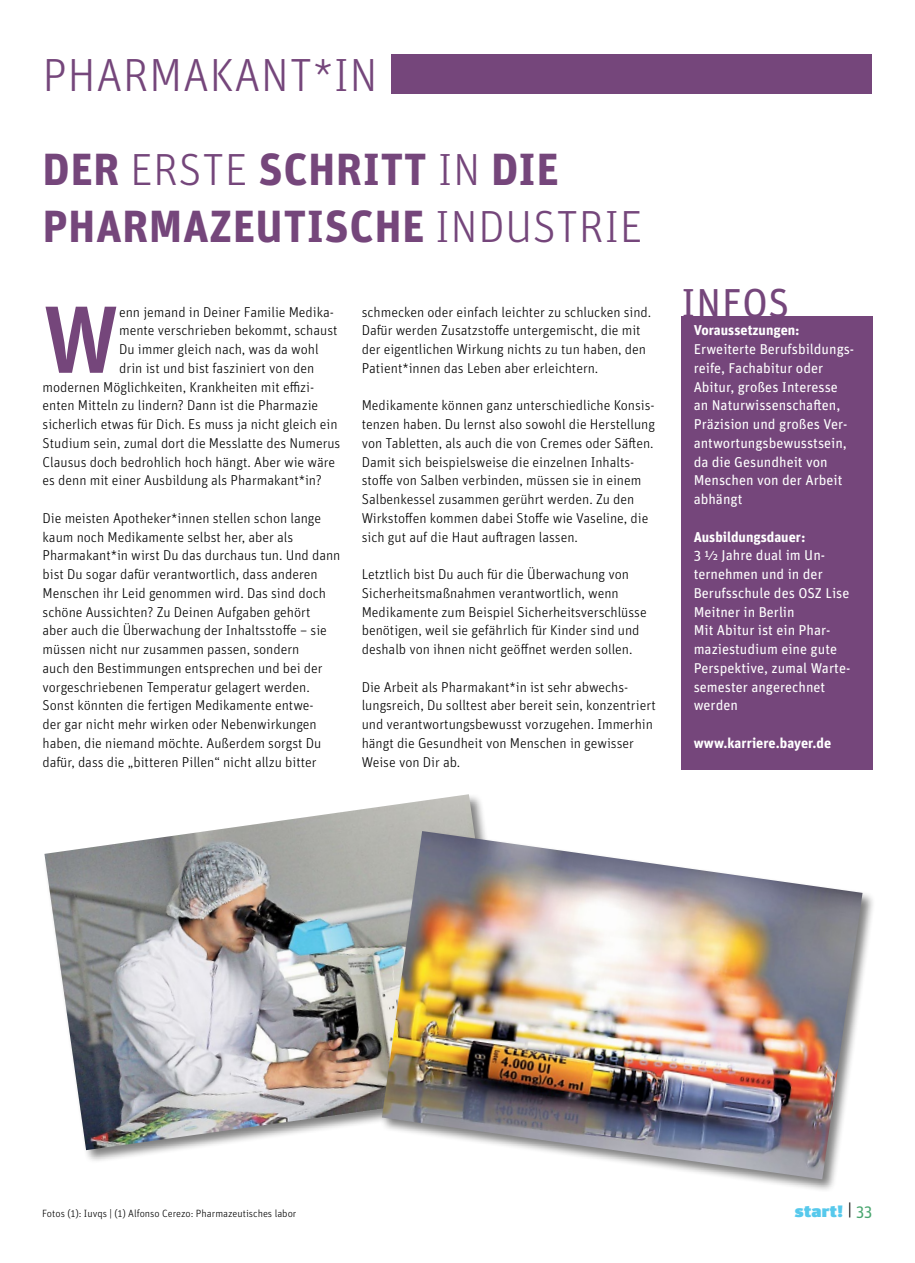
<style>
.page{position:relative;width:915px;height:1263px;background:#fff}
.page>*{position:absolute;margin:0;border:0;box-sizing:border-box;transform-origin:0 0}
.t1{font:500 95.55px "Unit OT";color:#75467b}
.t2{font:300 46.5px "Unit OT";letter-spacing:.01em;color:#75467b}
.t3{font:700 45px/56.2px "Unit OT";letter-spacing:.01em;color:#75467b}
.t4{font:40.5px "Unit OT";letter-spacing:.01em;color:#75467b}
.t5{font:900 16.5px "Unit OT";letter-spacing:.01em;color:#57c9ec;scale:1.25 1}
.t6{font:300 14.25px/18.8px "Unit OT";color:#000}
.t7{font:14.25px/18.8px "Unit OT";color:#fff}
.t8{font:700 14.25px "Unit OT";color:#fff}
.t9{font:300 10.5px "Unit OT";color:#000}
.s1{font-weight:300}
.s2{font-weight:400;color:#000}
.s3{font-weight:400;color:#48a56e}
</style>
<div class="page">
<div style="left:391px;top:54px;width:480px;height:40px;background:#75467b"></div>
<div style="left:680px;top:316px;width:192px;height:454px;background:#75467b"></div>
<div style="left:43px;top:792px;width:481px;height:372px;background:#000;opacity:.5"></div>
<img style="left:44px;top:794px;width:466px;height:356px">
<div style="left:380px;top:829px;width:496px;height:364px;background:#000;opacity:.5"></div>
<img style="left:382px;top:831px;width:480px;height:348px">
<h2 class="t2" style="left:42px;top:48px;width:337px">PHARMAKANT*IN</h2>
<h3 class="t3" style="left:42px;top:141px;width:601px">DER <span class="s1">ERSTE</span> SCHRITT <span class="s1">IN</span> DIE<br>PHARMAZEUTISCHE <span class="s1">INDUSTRIE</span></h3>
<h1 class="t1" style="left:43px;top:278px;width:78px">W</h1>
<p class="t6" style="left:119px;top:302px;width:216px">enn jemand in Deiner Familie Medika-</p>
<p class="t6" style="left:119px;top:321px;width:220px">mente verschrieben bekommt, schaust</p>
<p class="t6" style="left:119px;top:340px;width:201px">Du immer gleich nach, was da wohl</p>
<p class="t6" style="left:119px;top:359px;width:196px">drin ist und bist fasziniert von den</p>
<p class="t6" style="left:43px;top:377px;width:273px">modernen Möglichkeiten, Krankheiten mit effizi-</p>
<p class="t6" style="left:43px;top:396px;width:277px">enten Mitteln zu lindern? Dann ist die Pharmazie</p>
<p class="t6" style="left:43px;top:415px;width:296px">sicherlich etwas für Dich. Es muss ja nicht gleich ein</p>
<p class="t6" style="left:43px;top:434px;width:299px">Studium sein, zumal dort die Messlatte des Numerus</p>
<p class="t6" style="left:43px;top:452px;width:294px">Clausus doch bedrohlich hoch hängt. Aber wie wäre</p>
<p class="t6" style="left:43px;top:471px;width:281px">es denn mit einer Ausbildung als Pharmakant*in?</p>
<p class="t6" style="left:43px;top:509px;width:299px">Die meisten Apotheker*innen stellen schon lange kaum noch Medikamente selbst her, aber als Pharmakant*in wirst Du das durchaus tun. Und dann bist Du sogar dafür verantwortlich, dass anderen Menschen ihr Leid genommen wird. Das sind doch schöne Aussichten? Zu Deinen Aufgaben gehört<br>aber auch die Überwachung der Inhaltsstoffe – sie müssen nicht nur zusammen passen, sondern<br>auch den Bestimmungen entsprechen und bei der vorgeschriebenen Temperatur gelagert werden.<br>Sonst könnten die fertigen Medikamente entwe-<br>der gar nicht mehr wirken oder Nebenwirkungen haben, die niemand möchte. Außerdem sorgst Du dafür, dass die „bitteren Pillen“ nicht allzu bitter</p>
<p class="t6" style="left:361px;top:302px;width:291px">schmecken oder einfach leichter zu schlucken sind.<br>Dafür werden Zusatzstoffe untergemischt, die mit der eigentlichen Wirkung nichts zu tun haben, den Patient*innen das Leben aber erleichtern.</p>
<p class="t6" style="left:361px;top:396px;width:295px">Medikamente können ganz unterschiedliche Konsis&shy;tenzen haben. Du lernst also sowohl die Herstellung von Tabletten, als auch die von Cremes oder Säften.<br>Damit sich beispielsweise die einzelnen Inhalts&shy;stoffe von Salben verbinden, müssen sie in einem Salbenkessel zusammen gerührt werden. Zu den Wirkstoffen kommen dabei Stoffe wie Vaseline, die sich gut auf die Haut auftragen lassen.</p>
<p class="t6" style="left:361px;top:565px;width:286px">Letztlich bist Du auch für die Überwachung von Sicherheitsmaßnahmen verantwortlich, wenn Medikamente zum Beispiel Sicherheitsverschlüsse benötigen, weil sie gefährlich für Kinder sind und deshalb von ihnen nicht geöffnet werden sollen.</p>
<p class="t6" style="left:361px;top:677px;width:295px">Die Arbeit als Pharmakant*in ist sehr abwechs&shy;lungsreich, Du solltest aber bereit sein, konzentriert und verantwortungsbewusst vorzugehen. Immerhin hängt die Gesundheit von Menschen in gewisser Weise von Dir ab.</p>
<h3 class="t4" style="left:681px;top:277px;width:110px">INFOS</h3>
<p class="t8" style="left:693px;top:321px;width:108px">Voraussetzungen:</p>
<p class="t7" style="left:693px;top:339px;width:162px">Erweiterte Berufsbildungs&shy;reife, Fachabitur oder<br>Abitur, großes Interesse an Naturwissenschaften,<br>Präzision und großes Ver&shy;antwortungsbewusstsein, da die Gesundheit von<br>Menschen von der Arbeit abhängt</p>
<p class="t8" style="left:693px;top:527px;width:113px">Ausbildungsdauer:</p>
<p class="t7" style="left:693px;top:546px;width:158px">3 ½ Jahre dual im Un&shy;ternehmen und in der<br>Berufsschule des OSZ Lise<br>Meitner in Berlin<br>Mit Abitur ist ein Phar&shy;maziestudium eine gute<br>Perspektive, zumal Warte&shy;semester angerechnet werden</p>
<p class="t8" style="left:693px;top:734px;width:139px">www.karriere.bayer.de</p>
<p class="t9" style="left:42px;top:1207px;width:256px">Fotos (1): Iuvqs | (1) Alfonso Cerezo: Pharmazeutisches labor</p>
<p class="t5" style="left:794px;top:1200px;width:63px">start! <span class="s2">|</span> <span class="s3">33</span></p>
</div>
